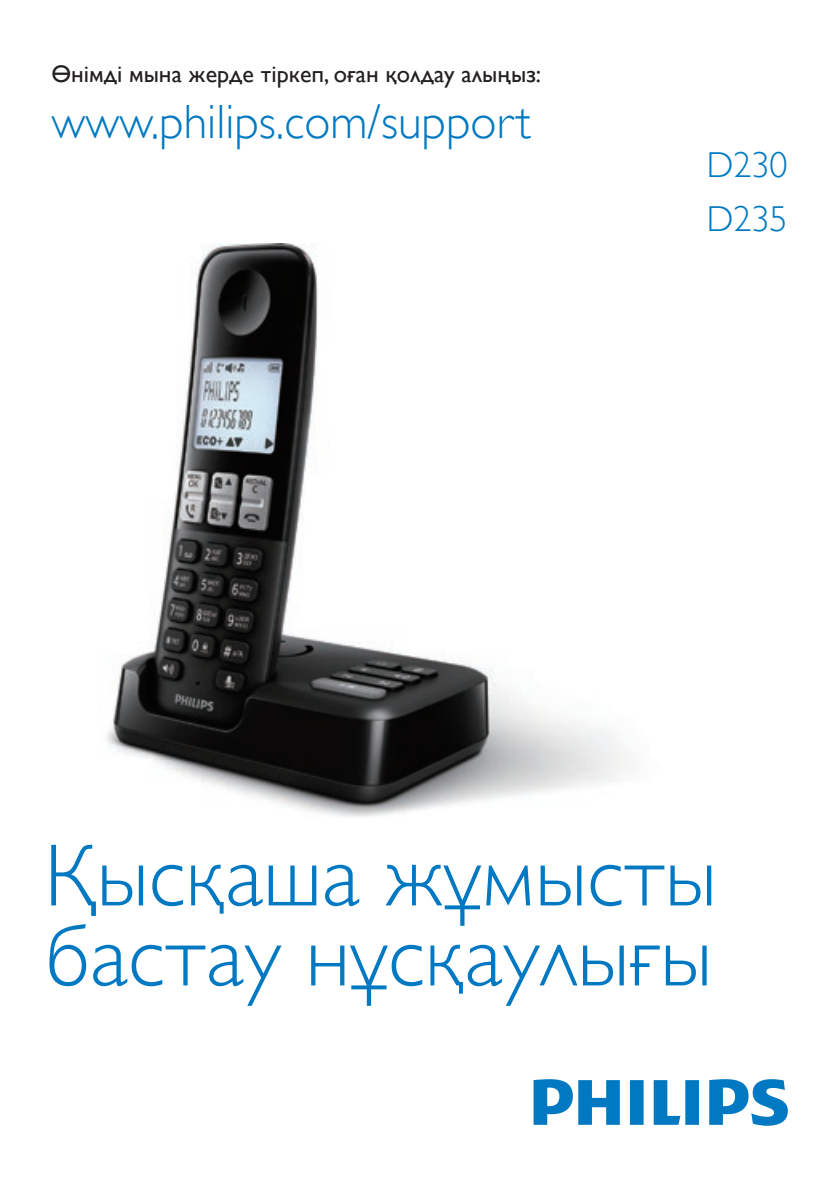
<style>
.page{position:relative;width:840px;height:1191px;background:#fff}
.page>*{position:absolute;margin:0;border:0;box-sizing:border-box;transform-origin:0 0}
.t1{font:88.8px/80px "Gill Sans Alt One WGL Light";color:#0079c2}
.t2{font:48px "Gill Sans Alt One WGL Light";color:#0079c2}
.t3{font:36px/54px "Gill Sans Alt One WGL Light";color:#0079c2}
.t4{font:24px "Gill Sans Alt One WGL";color:#231f20}
</style>
<div class="page">
<img style="left:106px;top:244px;width:522px;height:573px">
<svg style="left:533px;top:1079px;width:254px;height:46px"></svg>
<p class="t4" style="left:51px;top:57px;width:491px">Өнімді мына жерде тіркеп, оған қолдау алыңыз:</p>
<h2 class="t2" style="left:51px;top:90px;width:481px">www.philips.com/support</h2>
<h3 class="t3" style="left:706px;top:138px;width:82px">D230<br>D235</h3>
<h1 class="t1" style="left:44px;top:836px;width:673px">Қысқаша жұмысты бастау нұсқаулығы</h1>
</div>
